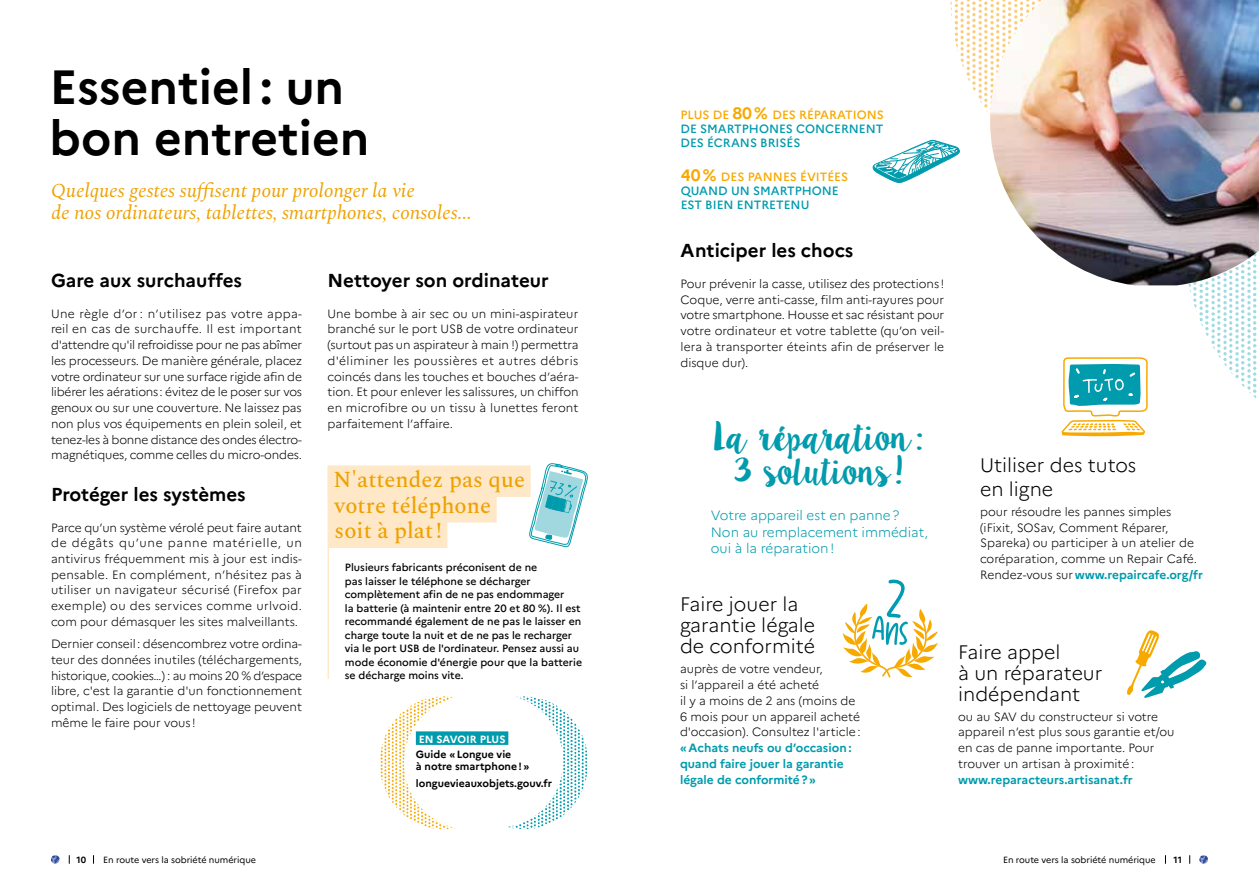
<style>
.page{position:relative;width:1259px;height:893px;background:#fff}
.page>*{position:absolute;margin:0;border:0;box-sizing:border-box;transform-origin:0 0}
.t1{font:700 48px/51px "Marianne";color:#000}
.t2{font:31.5px/34.5px "Lilly Belle";letter-spacing:-.095em;color:#009bac;text-align:center}
.t3{font:500 22.5px/25.5px "Spectral";color:#eea100}
.t4{font:300 19.5px/21px "Marianne";color:#000}
.t5{font:italic 19.5px/22.5px "Spectral";color:#eea100}
.t6{font:700 18.75px "Marianne";color:#000}
.t7{font:300 13.5px/16.5px "Marianne";color:#009bac}
.t8{font:300 12px/15.8px "Marianne";color:#000;text-align:justify}
.t9{font:500 12px/14.2px "Marianne";color:#009bac;text-align:justify}
.t10{font:700 12px/15.8px "Marianne";color:#009bac}
.t11{font:500 10.5px/13.5px "Marianne";color:#000}
.t12{font:700 10.5px/12.8px "Marianne";color:#000}
.t13{font:700 10.5px "Marianne";color:#fff}
.t14{font:9px "Marianne";letter-spacing:-.005em;color:#000}
.t15{font:700 9px "Marianne";color:#000}
.s1{color:#f8a900}
.s2{font-weight:700;font-size:16.5px;color:#f8a900}
.s3{font-weight:700;color:#009bac}
</style>
<div class="page">
<img style="left:1189px;top:285px;width:68px;height:113px">
<img style="left:950px;top:0;width:38px;height:154px">
<img style="left:990px;top:0;width:269px;height:285px">
<img style="left:508px;top:696px;width:80px;height:133px">
<div style="left:435px;top:695px;width:128px;height:132px;background:#fff;border-radius:50%"></div>
<img style="left:380px;top:696px;width:75px;height:133px">
<div style="left:404px;top:696px;width:128px;height:133px;background:#fff;border-radius:50%"></div>
<div style="left:416px;top:731px;width:92px;height:14px;background:#009bac"></div>
<svg style="left:872px;top:140px;width:87px;height:43px"></svg>
<div style="left:328px;top:465px;width:202px;height:32px;background:#ffe8c7"></div>
<div style="left:329px;top:491px;width:168px;height:31px;background:#ffe8c7"></div>
<div style="left:329px;top:516px;width:118px;height:32px;background:#ffe8c7"></div>
<hr style="left:327px;top:466px;width:2px;height:213px;background:#ffe8c7">
<svg style="left:529px;top:463px;width:59px;height:85px"></svg>
<svg style="left:1061px;top:357px;width:87px;height:80px"></svg>
<svg style="left:1127px;top:630px;width:79px;height:68px"></svg>
<svg style="left:843px;top:580px;width:95px;height:98px"></svg>
<svg style="left:51px;top:855px;width:9px;height:9px"></svg>
<svg style="left:1199px;top:855px;width:9px;height:9px"></svg>
<h1 class="t1" style="left:50px;top:58px;width:321px">Essentiel : un bon entretien</h1>
<h3 class="t5" style="left:51px;top:180px;width:422px">Quelques gestes suffisent pour prolonger la vie<br>de nos ordinateurs, tablettes, smartphones, consoles...</h3>
<h3 class="t6" style="left:51px;top:266px;width:193px">Gare aux surchauffes</h3>
<p class="t8" style="left:51px;top:304px;width:252px">Une règle d’or : n’utilisez pas votre appa&shy;reil en cas de surchauffe. Il est important d'attendre qu'il refroidisse pour ne pas abîmer les processeurs. De manière générale, placez votre ordinateur sur une surface rigide afin de libérer les aérations : évitez de le poser sur vos genoux ou sur une couverture. Ne laissez pas non plus vos équipements en plein soleil, et tenez-les à bonne distance des ondes électro&shy;magnétiques, comme celles du micro-ondes.</p>
<h3 class="t6" style="left:51px;top:480px;width:196px">Protéger les systèmes</h3>
<p class="t8" style="left:51px;top:518px;width:252px">Parce qu’un système vérolé peut faire autant de dégâts qu’une panne matérielle, un antivirus fréquemment mis à jour est indis&shy;pensable. En complément, n’hésitez pas à utiliser un navigateur sécurisé (Firefox par exemple) ou des services comme urlvoid. com pour démasquer les sites malveillants.</p>
<p class="t8" style="left:51px;top:635px;width:252px">Dernier conseil : désencombrez votre ordina&shy;teur des données inutiles (téléchargements, historique, cookies…) : au moins 20 % d’espace libre, c'est la garantie d'un fonctionnement optimal. Des logiciels de nettoyage peuvent même le faire pour vous !</p>
<h3 class="t6" style="left:327px;top:266px;width:223px">Nettoyer son ordinateur</h3>
<p class="t8" style="left:327px;top:304px;width:252px">Une bombe à air sec ou un mini-aspirateur branché sur le port USB de votre ordinateur (surtout pas un aspirateur à main !) permettra d'éliminer les poussières et autres débris coincés dans les touches et bouches d’aéra&shy;tion. Et pour enlever les salissures, un chiffon en microfibre ou un tissu à lunettes feront parfaitement l’affaire.</p>
<h3 class="t3" style="left:333px;top:465px;width:193px">N'attendez pas que votre téléphone soit à plat !</h3>
<p class="t11" style="left:345px;top:560px;width:239px">Plusieurs fabricants préconisent de ne<br>pas laisser le téléphone se décharger complètement afin de ne pas endommager<br>la batterie (à maintenir entre 20 et 80 %). Il est recommandé également de ne pas le laisser en charge toute la nuit et de ne pas le recharger via le port USB de l'ordinateur. Pensez aussi au mode économie d'énergie pour que la batterie se décharge moins vite.</p>
<p class="t13" style="left:419px;top:731px;width:88px">EN SAVOIR PLUS</p>
<p class="t12" style="left:416px;top:746px;width:115px">Guide « Longue vie<br>à notre smartphone ! »</p>
<p class="t12" style="left:416px;top:776px;width:138px">longuevieauxobjets.gouv.fr</p>
<p class="t9" style="left:680px;top:106px;width:205px"><span class="s1">PLUS DE</span> <span class="s2">80 %</span> <span class="s1">DES RÉPARATIONS </span>DE SMARTPHONES CONCERNENT DES ÉCRANS BRISÉS</p>
<p class="t9" style="left:680px;top:168px;width:169px;text-align:left"><span class="s2">40 %</span> <span class="s1">DES PANNES ÉVITÉES<br></span>QUAND UN SMARTPHONE<br>EST BIEN ENTRETENU</p>
<h3 class="t6" style="left:680px;top:236px;width:174px">Anticiper les chocs</h3>
<p class="t8" style="left:680px;top:275px;width:265px">Pour prévenir la casse, utilisez des protections !<br>Coque, verre anti-casse, film anti-rayures pour votre smartphone. Housse et sac résistant pour votre ordinateur et votre tablette (qu’on veil&shy;lera à transporter éteints afin de préserver le disque dur).</p>
<h2 class="t2" style="left:713px;top:419px;width:210px">La réparation :<br>3 solutions !</h2>
<p class="t7" style="left:711px;top:506px;width:219px">Votre appareil est en panne ?<br>Non au remplacement immédiat, oui à la réparation !</p>
<h3 class="t4" style="left:680px;top:592px;width:137px">Faire jouer la garantie légale de conformité</h3>
<p class="t8" style="left:680px;top:660px;width:182px;text-align:left">auprès de votre vendeur,<br>si l’appareil a été acheté<br>il y a moins de 2 ans (moins de<br>6 mois pour un appareil acheté d'occasion). Consultez l'article :</p>
<p class="t10" style="left:680px;top:739px;width:173px">« Achats neufs ou d’occasion : quand faire jouer la garantie légale de conformité ? »</p>
<h3 class="t4" style="left:980px;top:451px;width:158px;line-height:24px">Utiliser des tutos en ligne</h3>
<p class="t8" style="left:980px;top:503px;width:224px;text-align:left">pour résoudre les pannes simples (iFixit, SOSav, Comment Réparer, Spareka) ou participer à un atelier de coréparation, comme un Repair Café.<br>Rendez-vous sur <span class="s3">www.repaircafe.org/fr</span></p>
<h3 class="t4" style="left:958px;top:640px;width:146px">Faire appel<br>à un réparateur indépendant</h3>
<p class="t8" style="left:958px;top:707px;width:218px;text-align:left">ou au SAV du constructeur si votre appareil n’est plus sous garantie et/ou en cas de panne importante. Pour trouver un artisan à proximité :</p>
<p class="t10" style="left:958px;top:770px;width:176px">www.reparacteurs.artisanat.fr</p>
<p class="t15" style="left:76px;top:852px;width:12px">10</p>
<p class="t14" style="left:103px;top:852px;width:154px">En route vers la sobriété numérique</p>
<p class="t14" style="left:1003px;top:852px;width:154px">En route vers la sobriété numérique</p>
<p class="t15" style="left:1173px;top:852px;width:10px">11</p>
</div>
